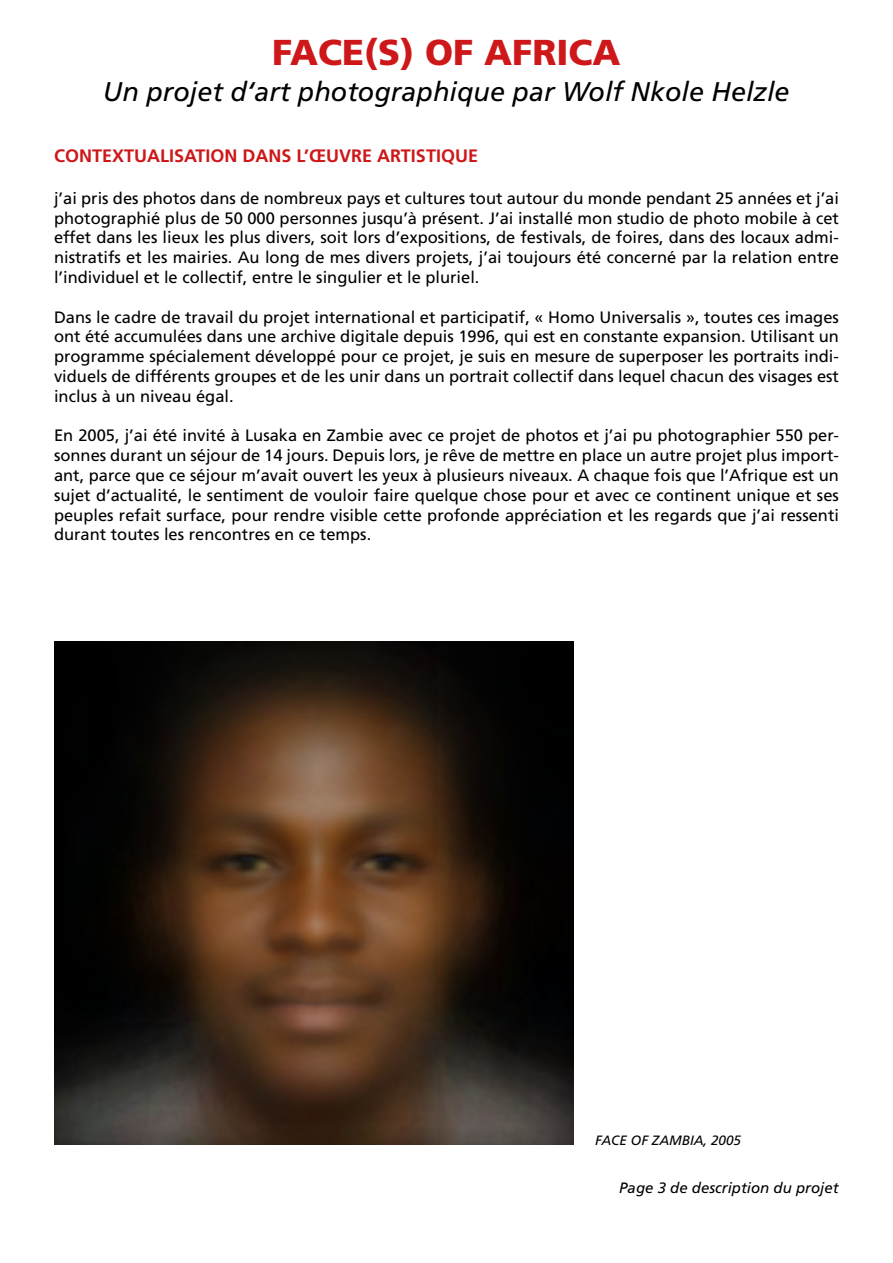
<style>
.page{position:relative;width:893px;height:1263px;background:#fff}
.page>*{position:absolute;margin:0;border:0;box-sizing:border-box;transform-origin:0 0}
.t1{font:900 36px "Frutiger";color:#cd1719}
.t2{font:italic 27px "Frutiger";color:#000}
.t3{font:700 18px "Frutiger";color:#cd1719}
.t4{font:16.5px/19.8px "Frutiger";color:#000;text-align:justify}
.t5{font:italic 15px "Frutiger";color:#000}
.t6{font:italic 13.5px "Frutiger";color:#000}
</style>
<div class="page">
<img style="left:54px;top:641px;width:519px;height:504px">
<h1 class="t1" style="left:272px;top:30px;width:350px">FACE(S) OF AFRICA</h1>
<h2 class="t2" style="left:103px;top:76px;width:688px">Un projet d‘art photographique par Wolf Nkole Helzle</h2>
<p class="t3" style="left:54px;top:145px;width:425px">CONTEXTUALISATION DANS L’ŒUVRE ARTISTIQUE</p>
<p class="t4" style="left:54px;top:188px;width:787px">j’ai pris des photos dans de nombreux pays et cultures tout autour du monde pendant 25 années et j’ai photographié plus de 50 000 personnes jusqu’à présent. J’ai installé mon studio de photo mobile à cet effet dans les lieux les plus divers, soit lors d’expositions, de festivals, de foires, dans des locaux admi&shy;nistratifs et les mairies. Au long de mes divers projets, j’ai toujours été concerné par la relation entre l’individuel et le collectif, entre le singulier et le pluriel.</p>
<p class="t4" style="left:54px;top:307px;width:786px">Dans le cadre de travail du projet international et participatif, « Homo Universalis », toutes ces images ont été accumulées dans une archive digitale depuis 1996, qui est en constante expansion. Utilisant un programme spécialement développé pour ce projet, je suis en mesure de superposer les portraits indi&shy;viduels de différents groupes et de les unir dans un portrait collectif dans lequel chacun des visages est inclus à un niveau égal.</p>
<p class="t4" style="left:54px;top:426px;width:787px">En 2005, j’ai été invité à Lusaka en Zambie avec ce projet de photos et j’ai pu photographier 550 per&shy;sonnes durant un séjour de 14 jours. Depuis lors, je rêve de mettre en place un autre projet plus import&shy;ant, parce que ce séjour m’avait ouvert les yeux à plusieurs niveaux. A chaque fois que l’Afrique est un sujet d’actualité, le sentiment de vouloir faire quelque chose pour et avec ce continent unique et ses peuples refait surface, pour rendre visible cette profonde appréciation et les regards que j’ai ressenti durant toutes les rencontres en ce temps.</p>
<p class="t6" style="left:595px;top:1132px;width:147px">FACE OF ZAMBIA, 2005</p>
<p class="t5" style="left:619px;top:1179px;width:221px">Page 3 de description du projet</p>
</div>
